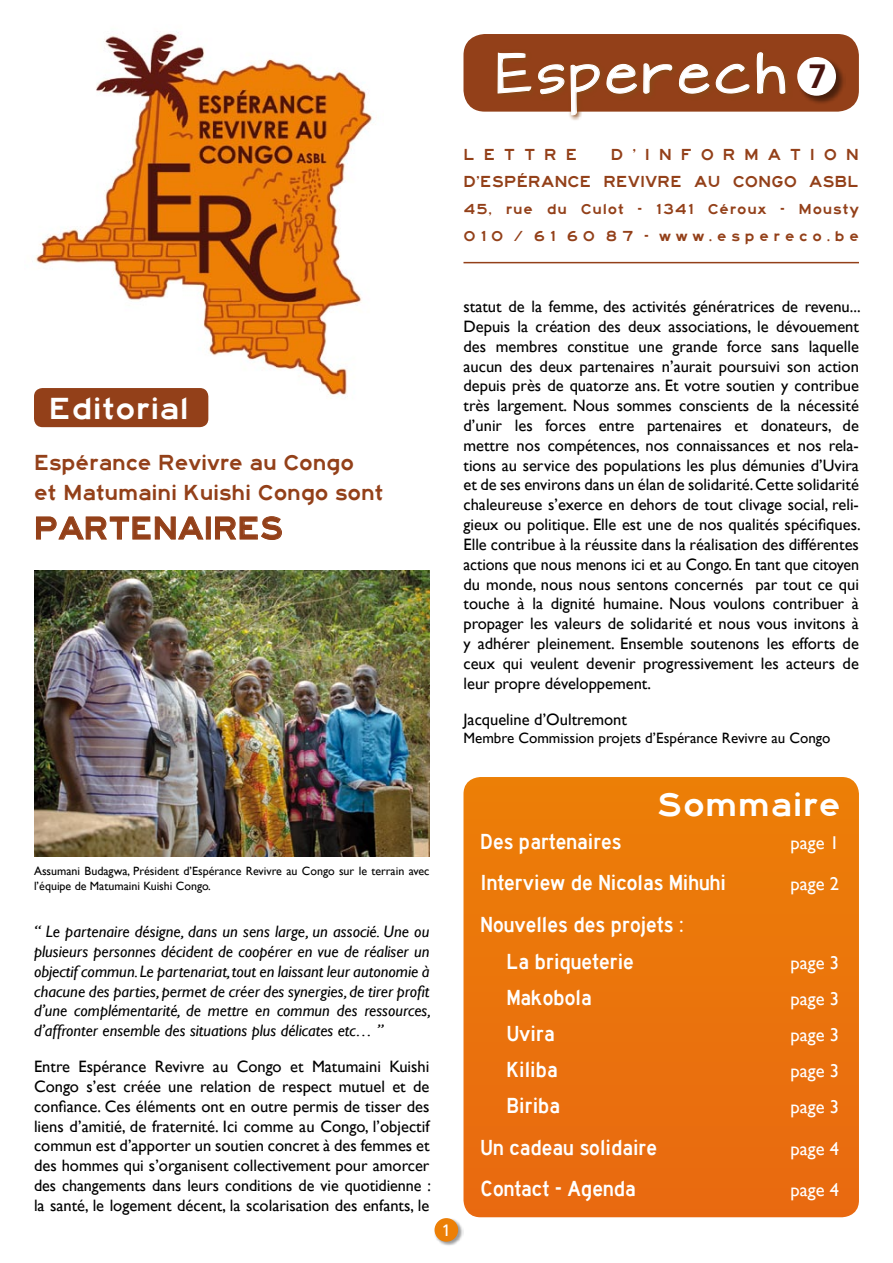
<style>
.page{position:relative;width:893px;height:1263px;background:#fff}
.page>*{position:absolute;margin:0;border:0;box-sizing:border-box;transform-origin:0 0}
.t1{font:48px "Architects Daughter";letter-spacing:.12em;color:#fff}
.t2{font:34.5px "Highway Gothic Expanded";letter-spacing:.01em;color:#fff}
.t3{font:700 33.75px "Frutiger";color:#4a140e}
.t4{font:33px "Highway Gothic Expanded";letter-spacing:-.01em;color:#934019;scale:.96 1}
.t5{font:31.5px "Highway Gothic Expanded";letter-spacing:.01em;color:#fff}
.t6{font:22.5px/37.8px "Highway Gothic";color:#fff}
.t7{font:22.5px/30px "Highway Gothic Expanded";letter-spacing:-.01em;color:#934019;scale:.96 1}
.t8{font:18.6px "Gill Sans";color:#fff}
.t9{font:16.5px/19.8px "Gill Sans";color:#000;text-align:justify}
.t10{font:italic 16.5px/19.8px "Gill Sans";color:#000;text-align:justify}
.t11{font:16.5px/27px "Highway Gothic Expanded";color:#934019;text-align:right}
.t12{font:16.5px "Frutiger";color:#fff}
.t13{font:15px/27px "Highway Gothic Expanded";letter-spacing:.05em;color:#934019}
.t14{font:15px "Gill Sans";color:#000}
.t15{font:12px/14.4px "Gill Sans";color:#000}
</style>
<div class="page">
<img style="left:34px;top:31px;width:339px;height:372px">
<div style="left:463px;top:777px;width:396px;height:440px;background:#eb740c;border-radius:17px"></div>
<div style="left:34px;top:388px;width:174px;height:39px;background:#934019;border-radius:9px"></div>
<div style="left:463px;top:34px;width:396px;height:78px;background:#934019;border-radius:21px"></div>
<div style="left:796px;top:56px;width:49px;height:49px;background:#000;opacity:.5"></div>
<div style="left:797px;top:57px;width:39px;height:39px;background:#fff;border-radius:50%"></div>
<div style="left:434px;top:1217px;width:30px;height:30px;background:#000;opacity:.4"></div>
<div style="left:435px;top:1218px;width:23px;height:24px;background:#ec7f06;border-radius:50%"></div>
<svg style="left:494px;top:111px;width:299px;height:9px"></svg>
<svg style="left:497px;top:52px;width:35px;height:42px"></svg>
<svg style="left:538px;top:64px;width:62px;height:52px"></svg>
<svg style="left:606px;top:63px;width:144px;height:31px"></svg>
<svg style="left:756px;top:52px;width:30px;height:42px"></svg>
<img style="left:34px;top:571px;width:395px;height:285px">
<svg style="left:36px;top:516px;width:246px;height:24px"></svg>
<hr style="left:463px;top:262px;width:396px;height:1px;background:#934019">
<h1 class="t1" style="left:496px;top:40px;width:290px">Esperech</h1>
<h3 class="t3" style="left:808px;top:56px;width:20px">7</h3>
<p class="t11" style="left:463px;top:142px;width:397px">D’INFORMATION<br>D’ESPÉRANCE REVIVRE AU CONGO ASBL</p>
<p class="t13" style="left:463px;top:196px;width:397px">45, rue du Culot - 1341 Céroux - Mousty<br>010 / 61 60 87 - www.espereco.be</p>
<p class="t11" style="left:463px;top:142px;width:115px">LETTRE</p>
<h3 class="t5" style="left:49px;top:391px;width:142px">Editorial</h3>
<h3 class="t7" style="left:34px;top:447px;width:366px">Espérance Revivre au Congo<br>et Matumaini Kuishi Congo sont</h3>
<h3 class="t4" style="left:34px;top:511px;width:261px">PARTENAIRES</h3>
<p class="t9" style="left:463px;top:297px;width:399px">statut de la femme, des activités génératrices de revenu...<br>Depuis la création des deux associations, le dévouement des membres constitue une grande force sans laquelle aucun des deux partenaires n’aurait poursuivi son action depuis près de quatorze ans. Et votre soutien y contribue très largement. Nous sommes conscients de la nécessité d’unir les forces entre partenaires et donateurs, de mettre nos compétences, nos connaissances et nos rela&shy;tions au service des populations les plus démunies d’Uvira et de ses environs dans un élan de solidarité.Cette solidarité chaleureuse s’exerce en dehors de tout clivage social, reli&shy;gieux ou politique. Elle est une de nos qualités spécifiques.<br>Elle contribue à la réussite dans la réalisation des différentes actions que nous menons ici et au Congo. En tant que citoyen du monde, nous nous sentons concernés par tout ce qui touche à la dignité humaine. Nous voulons contribuer à propager les valeurs de solidarité et nous vous invitons à y adhérer pleinement. Ensemble soutenons les efforts de ceux qui veulent devenir progressivement les acteurs de leur propre développement.</p>
<p class="t9" style="left:463px;top:709px;width:165px">Jacqueline d’Oultremont</p>
<p class="t14" style="left:463px;top:729px;width:368px">Membre Commission projets d’Espérance Revivre au Congo</p>
<p class="t15" style="left:34px;top:864px;width:397px">Assumani Budagwa, Président d’Espérance Revivre au Congo sur le terrain avec l’équipe de Matumaini Kuishi Congo.</p>
<p class="t10" style="left:34px;top:922px;width:399px">“ Le partenaire désigne, dans un sens large, un associé. Une ou plusieurs personnes décident de coopérer en vue de réaliser un objectif commun.Le partenariat,tout en laissant leur autonomie à chacune des parties, permet de créer des synergies, de tirer profit d’une complémentarité, de mettre en commun des ressources, d’affronter ensemble des situations plus délicates etc… ”</p>
<p class="t9" style="left:34px;top:1056px;width:399px">Entre Espérance Revivre au Congo et Matumaini Kuishi Congo s’est créée une relation de respect mutuel et de confiance. Ces éléments ont en outre permis de tisser des liens d’amitié, de fraternité. Ici comme au Congo, l’objectif commun est d’apporter un soutien concret à des femmes et des hommes qui s’organisent collectivement pour amorcer des changements dans leurs conditions de vie quotidienne : la santé, le logement décent, la scolarisation des enfants, le</p>
<p class="t12" style="left:442px;top:1220px;width:11px">1</p>
<h2 class="t2" style="left:657px;top:786px;width:186px">Sommaire</h2>
<h3 class="t6" style="left:480px;top:823px;width:143px">Des partenaires</h3>
<p class="t8" style="left:791px;top:832px;width:50px">page 1</p>
<h3 class="t6" style="left:480px;top:864px;width:247px">Interview de Nicolas Mihuhi</h3>
<p class="t8" style="left:791px;top:873px;width:50px">page 2</p>
<h3 class="t6" style="left:507px;top:905px;width:178px;text-indent:-26px">Nouvelles des projets :<br>La briqueterie</h3>
<p class="t8" style="left:791px;top:952px;width:50px">page 3</p>
<h3 class="t6" style="left:507px;top:979px;width:87px">Makobola</h3>
<p class="t8" style="left:791px;top:988px;width:50px">page 3</p>
<h3 class="t6" style="left:507px;top:1015px;width:49px">Uvira</h3>
<p class="t8" style="left:791px;top:1024px;width:50px">page 3</p>
<h3 class="t6" style="left:507px;top:1051px;width:53px">Kiliba</h3>
<p class="t8" style="left:791px;top:1060px;width:50px">page 3</p>
<h3 class="t6" style="left:507px;top:1087px;width:55px">Biriba</h3>
<p class="t8" style="left:791px;top:1096px;width:50px">page 3</p>
<h3 class="t6" style="left:480px;top:1129px;width:178px">Un cadeau solidaire</h3>
<p class="t8" style="left:791px;top:1138px;width:50px">page 4</p>
<h3 class="t6" style="left:480px;top:1170px;width:157px">Contact - Agenda</h3>
<p class="t8" style="left:791px;top:1179px;width:50px">page 4</p>
</div>
